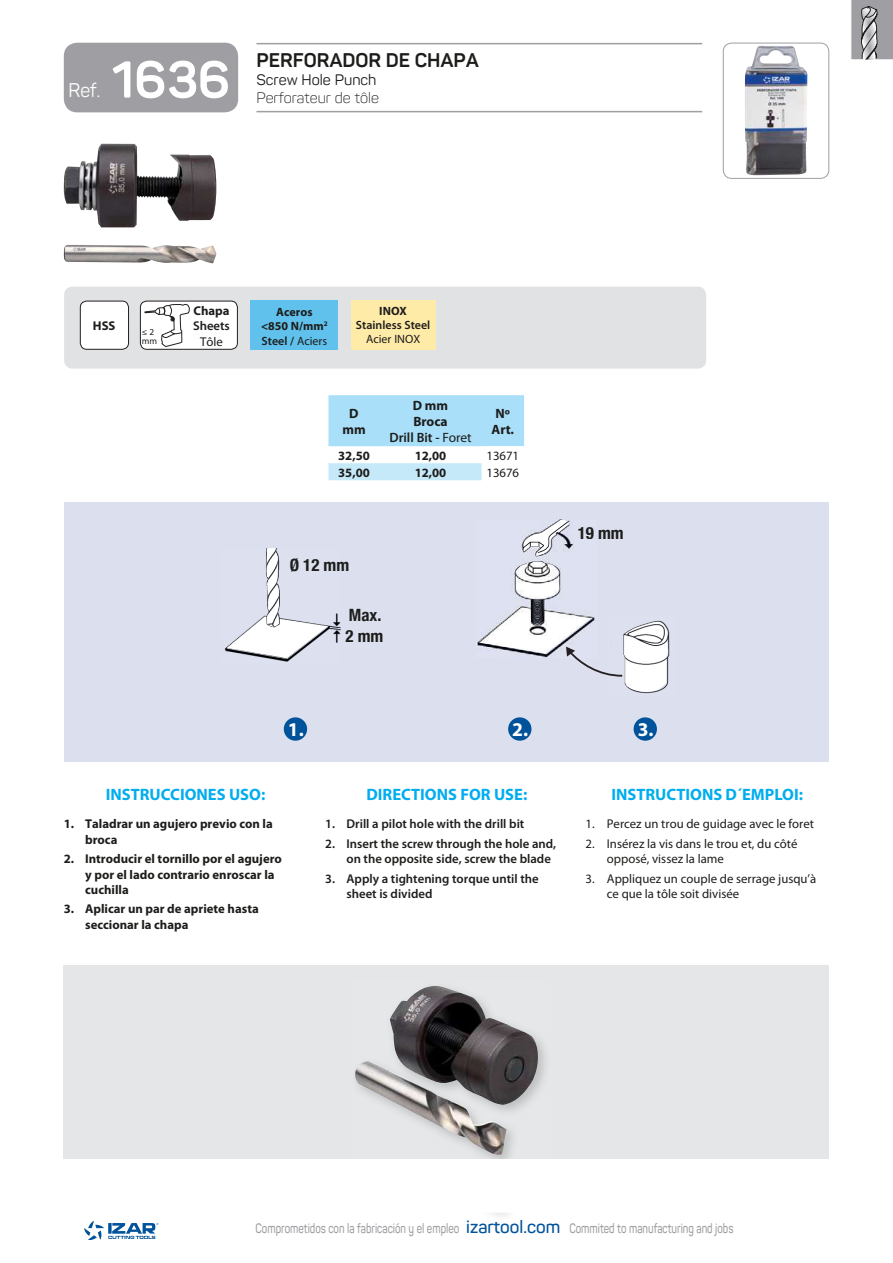
<style>
.page{position:relative;width:893px;height:1263px;background:#fff}
.page>*{position:absolute;margin:0;border:0;box-sizing:border-box;transform-origin:0 0}
.t1{font:700 51px "Panton";color:#fff}
.t2{font:700 19.5px "Panton";color:#1d1d1b}
.t3{font:700 19.5px "Myriad Pro";color:#fff}
.t4{font:19.5px "Panton";color:#fff;scale:.95 1}
.t5{font:600 17.7px "Panton";color:#00539b}
.t6{font:700 condensed 16.95px/20.2px "Helvetica Neue LT Com";color:#1d1d1b}
.t7{font:700 16.5px "Myriad Pro";color:#00adef}
.t8{font:300 15px "Panton";color:#1d1d1b}
.t9{font:15px "Panton";color:#1d1d1b}
.t10{font:600 13.5px "Panton";color:#a0a0a4;scale:.75 1}
.t11{font:600 13.5px/16.2px "Myriad Pro";color:#1d1d1b;text-align:center}
.t12{font:700 13.5px/16.2px "Myriad Pro";color:#1d1d1b;text-align:center}
.t13{font:700 12.75px/15.3px "Myriad Pro";color:#1d1d1b}
.t14{font:12.75px/15.3px "Myriad Pro";color:#1d1d1b}
.t15{font:600 12.75px/15.3px "Myriad Pro";color:#1d1d1b}
.t16{font:700 12px/14.4px "Myriad Pro";color:#1d1d1b;text-align:center}
.t17{font:600 12px "Myriad Pro";color:#1d1d1b}
.t18{font:12px "Myriad Pro";color:#1d1d1b}
.t19{font:9.15px/9.1px "Myriad Pro";color:#1d1d1b}
.s1{font-weight:600}
.s2{font-weight:400}
.s3{font-weight:700}
.s4{font-size:17.7px;color:#00539b}
</style>
<div class="page">
<svg style="left:84px;top:1221px;width:74px;height:19px"></svg>
<div style="left:64px;top:503px;width:765px;height:259px;background:#dbdfee"></div>
<img style="left:224px;top:561px;width:117px;height:101px">
<img style="left:266px;top:548px;width:13px;height:68px">
<img style="left:227px;top:616px;width:101px;height:43px">
<img style="left:637px;top:629px;width:33px;height:65px">
<svg style="left:478px;top:520px;width:190px;height:172px"></svg>
<div style="left:64px;top:965px;width:765px;height:193px;background:#e5e6e7"></div>
<div style="left:723px;top:43px;width:106px;height:136px;border:1px solid #9f9fa3;border-radius:9px"></div>
<div style="left:64px;top:43px;width:174px;height:69px;background:#9f9fa3;border-radius:13px"></div>
<hr style="left:256px;top:111px;width:446px;height:1px;background:#9f9fa3">
<hr style="left:256px;top:43px;width:446px;height:1px;background:#9f9fa3">
<img style="left:64px;top:144px;width:152px;height:83px">
<img style="left:64px;top:245px;width:152px;height:18px">
<img style="left:745px;top:45px;width:62px;height:130px">
<img style="left:354px;top:986px;width:185px;height:171px">
<div style="left:64px;top:287px;width:642px;height:82px;background:#e1e2e3;border-radius:9px"></div>
<div style="left:80px;top:301px;width:49px;height:48px;background:#fff;border-radius:7px"></div>
<div style="left:80px;top:301px;width:49px;height:49px;border:1px solid #231f20;border-radius:7px"></div>
<div style="left:140px;top:301px;width:97px;height:48px;background:#fff;border-radius:7px"></div>
<svg style="left:144px;top:216px;width:47px;height:153px"></svg>
<div style="left:140px;top:301px;width:98px;height:49px;border:1px solid #231f20;border-radius:7px"></div>
<div style="left:251px;top:300px;width:87px;height:50px;background:#61c1ed"></div>
<div style="left:351px;top:300px;width:84px;height:50px;background:#ffeba8"></div>
<svg style="left:328px;top:395px;width:196px;height:85px"></svg>
<div style="left:284px;top:717px;width:23px;height:24px;background:#00539a;border-radius:50%"></div>
<div style="left:508px;top:717px;width:23px;height:24px;background:#00539a;border-radius:50%"></div>
<div style="left:634px;top:717px;width:23px;height:24px;background:#00539a;border-radius:50%"></div>
<svg style="left:851px;top:0;width:42px;height:60px;background:#a0a0a3"></svg>
<h2 class="t4" style="left:69px;top:78px;width:35px">Ref.</h2>
<h1 class="t1" style="left:112px;top:48px;width:120px">1636</h1>
<h2 class="t2" style="left:256px;top:48px;width:224px">PERFORADOR DE CHAPA</h2>
<p class="t9" style="left:256px;top:70px;width:122px">Screw Hole Punch</p>
<p class="t8" style="left:256px;top:88px;width:124px">Perforateur de tôle</p>
<p class="t13" style="left:93px;top:318px;width:24px">HSS</p>
<p class="t19" style="left:142px;top:327px;width:17px">≤2 mm</p>
<p class="t13" style="left:193px;top:303px;width:38px">Chapa</p>
<p class="t15" style="left:193px;top:318px;width:38px">Sheets</p>
<p class="t14" style="left:200px;top:334px;width:24px">Tôle</p>
<p class="t16" style="left:261px;top:305px;width:68px">Aceros<br>&lt;850 N/mm<sup>2<br></sup><span class="s1">Steel /</span> <span class="s2">Aciers</span></p>
<p class="t16" style="left:379px;top:304px;width:29px">INOX</p>
<p class="t17" style="left:356px;top:318px;width:76px">Stainless Steel</p>
<p class="t18" style="left:366px;top:333px;width:56px">Acier INOX</p>
<p class="t12" style="left:342px;top:405px;width:25px">D mm</p>
<p class="t11" style="left:389px;top:397px;width:84px"><span class="s3">D mm<br>Broca<br></span>Drill Bit - <span class="s2">Foret</span></p>
<p class="t12" style="left:492px;top:405px;width:24px;text-align:left">Nº<br>Art.</p>
<p class="t13" style="left:338px;top:448px;width:33px">32,50</p>
<p class="t13" style="left:415px;top:448px;width:33px">12,00</p>
<p class="t14" style="left:486px;top:448px;width:34px">13671</p>
<p class="t13" style="left:338px;top:465px;width:33px">35,00</p>
<p class="t13" style="left:415px;top:465px;width:33px">12,00</p>
<p class="t14" style="left:486px;top:465px;width:34px">13676</p>
<h3 class="t6" style="left:290px;top:555px;width:61px">Ø 12 mm</h3>
<h3 class="t6" style="left:346px;top:605px;width:39px">Max.<br>2 mm</h3>
<h3 class="t6" style="left:578px;top:523px;width:47px">19 mm</h3>
<h2 class="t3" style="left:288px;top:718px;width:17px">1.</h2>
<h2 class="t3" style="left:512px;top:718px;width:17px">2.</h2>
<h2 class="t3" style="left:638px;top:718px;width:17px">3.</h2>
<p class="t7" style="left:106px;top:785px;width:161px">INSTRUCCIONES USO:</p>
<p class="t13" style="left:85px;top:817px;width:189px;text-indent:-21px">1. Taladrar un agujero previo con la broca</p>
<p class="t13" style="left:85px;top:851px;width:198px;text-indent:-21px">2. Introducir el tornillo por el agujero y por el lado contrario enroscar la cuchilla</p>
<p class="t13" style="left:85px;top:902px;width:175px;text-indent:-21px">3. Aplicar un par de apriete hasta seccionar la chapa</p>
<p class="t7" style="left:366px;top:785px;width:162px">DIRECTIONS FOR USE:</p>
<p class="t15" style="left:325px;top:817px;width:201px">1. Drill a pilot hole with the drill bit</p>
<p class="t15" style="left:346px;top:836px;width:211px;text-indent:-21px">2. Insert the screw through the hole and, on the opposite side, screw the blade</p>
<p class="t15" style="left:346px;top:871px;width:194px;text-indent:-21px">3. Apply a tightening torque until the sheet is divided</p>
<p class="t7" style="left:611px;top:785px;width:193px">INSTRUCTIONS D´EMPLOI:</p>
<p class="t14" style="left:586px;top:817px;width:230px">1. Percez un trou de guidage avec le foret</p>
<p class="t14" style="left:607px;top:836px;width:192px;text-indent:-21px">2. Insérez la vis dans le trou et, du côté opposé, vissez la lame</p>
<p class="t14" style="left:607px;top:871px;width:211px;text-indent:-21px">3. Appliquez un couple de serrage jusqu’à ce que la tôle soit divisée</p>
<h3 class="t5" style="left:466px;top:1216px;width:5px">i</h3>
<h3 class="t5" style="left:519px;top:1216px;width:5px">l</h3>
<p class="t10" style="left:255px;top:1220px;width:639px">Comprometidos con la fabricación y el empleo <span class="s4">zartoo .com</span> Commited to manufacturing and jobs</p>
</div>
